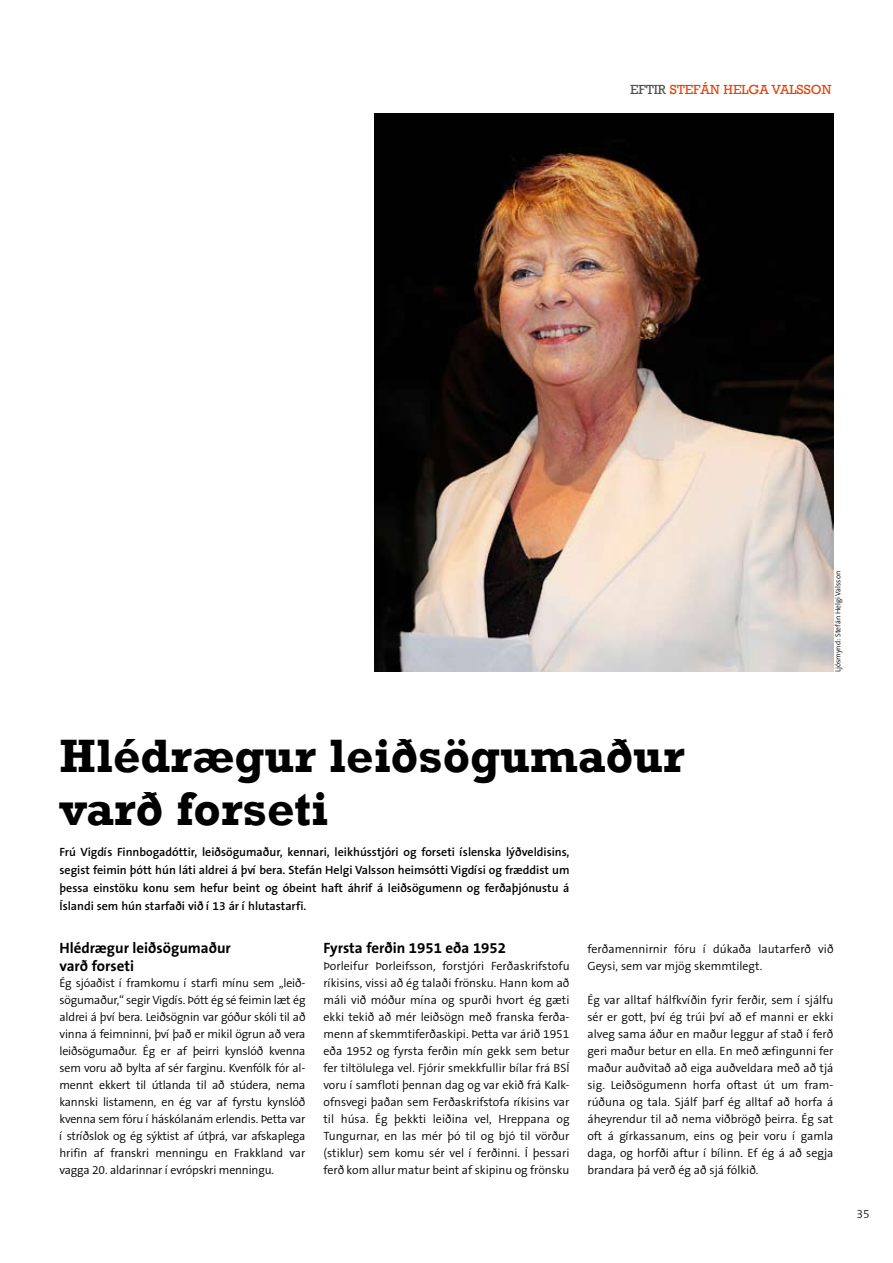
<style>
.page{position:relative;width:893px;height:1263px;background:#fff}
.page>*{position:absolute;margin:0;border:0;box-sizing:border-box;transform-origin:0 0}
.t1{font:700 48px/52.8px "Rockwell";color:#000}
.t2{font:700 15px/18px "The Sans I B7";color:#000}
.t3{font:13.5px "Rockwell";color:#e1430b}
.t4{font:13.5px "Rockwell";color:#4d4d4c}
.t5{font:300 12px/17px "The Sans I B4";color:#000;text-align:justify}
.t6{font:600 12px/18px "The Sans I B6";color:#000;text-align:justify}
.t7{font:300 12px "The Sans I B3";color:#000}
.t8{font:300 7.5px "The Sans I B4";color:#000}
</style>
<div class="page">
<img style="left:374px;top:113px;width:459px;height:559px">
<p class="t4" style="left:630px;top:82px;width:9px">EFTIR</p>
<p class="t3" style="left:670px;top:82px;width:34px">STEFÁN</p>
<p class="t3" style="left:723px;top:82px;width:29px">HELGA</p>
<p class="t3" style="left:771px;top:82px;width:19px">VALSSON</p>
<p class="t8" style="left:834px;top:672px;width:102px;rotate:-90deg">Ljósmynd: Stefán Helgi Valsson</p>
<h1 class="t1" style="left:60px;top:730px;width:627px">Hlédrægur leiðsögumaður varð forseti</h1>
<p class="t6" style="left:60px;top:843px;width:511px">Frú Vigdís Finnbogadóttir, leiðsögumaður, kennari, leikhússtjóri og forseti íslenska lýðveldisins, segist feimin þótt hún láti aldrei á því bera. Stefán Helgi Valsson heimsótti Vigdísi og fræddist um þessa einstöku konu sem hefur beint og óbeint haft áhrif á leiðsögumenn og ferðaþjónustu á Íslandi sem hún starfaði við í 13 ár í hlutastarfi.</p>
<p class="t2" style="left:60px;top:939px;width:173px">Hlédrægur leiðsögumaður varð forseti</p>
<p class="t5" style="left:60px;top:974px;width:247px">Ég sjóaðist í framkomu í starfi mínu sem „leið&shy;sögumaður,“ segir Vigdís. Þótt ég sé feimin læt ég aldrei á því bera. Leiðsögnin var góður skóli til að vinna á feimninni, því það er mikil ögrun að vera leiðsögumaður. Ég er af þeirri kynslóð kvenna sem voru að bylta af sér farginu. Kvenfólk fór al&shy;mennt ekkert til útlanda til að stúdera, nema kannski listamenn, en ég var af fyrstu kynslóð kvenna sem fóru í háskólanám erlendis. Þetta var í stríðslok og ég sýktist af útþrá, var afskaplega hrifin af franskri menningu en Frakkland var vagga 20. aldarinnar í evrópskri menningu.</p>
<p class="t2" style="left:323px;top:939px;width:184px">Fyrsta ferðin 1951 eða 1952</p>
<p class="t5" style="left:323px;top:957px;width:248px">Þorleifur Þorleifsson, forstjóri Ferðaskrifstofu ríkisins, vissi að ég talaði frönsku. Hann kom að máli við móður mína og spurði hvort ég gæti ekki tekið að mér leiðsögn með franska ferða&shy;menn af skemmtiferðaskipi. Þetta var árið 1951 eða 1952 og fyrsta ferðin mín gekk sem betur fer tiltölulega vel. Fjórir smekkfullir bílar frá BSÍ voru í samfloti þennan dag og var ekið frá Kalk&shy;ofnsvegi þaðan sem Ferðaskrifstofa ríkisins var til húsa. Ég þekkti leiðina vel, Hreppana og Tungurnar, en las mér þó til og bjó til vörður (stiklur) sem komu sér vel í ferðinni. Í þessari ferð kom allur matur beint af skipinu og frönsku</p>
<p class="t5" style="left:587px;top:940px;width:248px">ferðamennirnir fóru í dúkaða lautarferð við<br>Geysi, sem var mjög skemmtilegt.</p>
<p class="t5" style="left:587px;top:991px;width:247px">Ég var alltaf hálfkvíðin fyrir ferðir, sem í sjálfu sér er gott, því ég trúi því að ef manni er ekki alveg sama áður en maður leggur af stað í ferð geri maður betur en ella. En með æfingunni fer maður auðvitað að eiga auðveldara með að tjá sig. Leiðsögumenn horfa oftast út um fram&shy;rúðuna og tala. Sjálf þarf ég alltaf að horfa á áheyrendur til að nema viðbrögð þeirra. Ég sat oft á gírkassanum, eins og þeir voru í gamla daga, og horfði aftur í bílinn. Ef ég á að segja brandara þá verð ég að sjá fólkið.</p>
<p class="t7" style="left:857px;top:1207px;width:15px">35</p>
</div>
